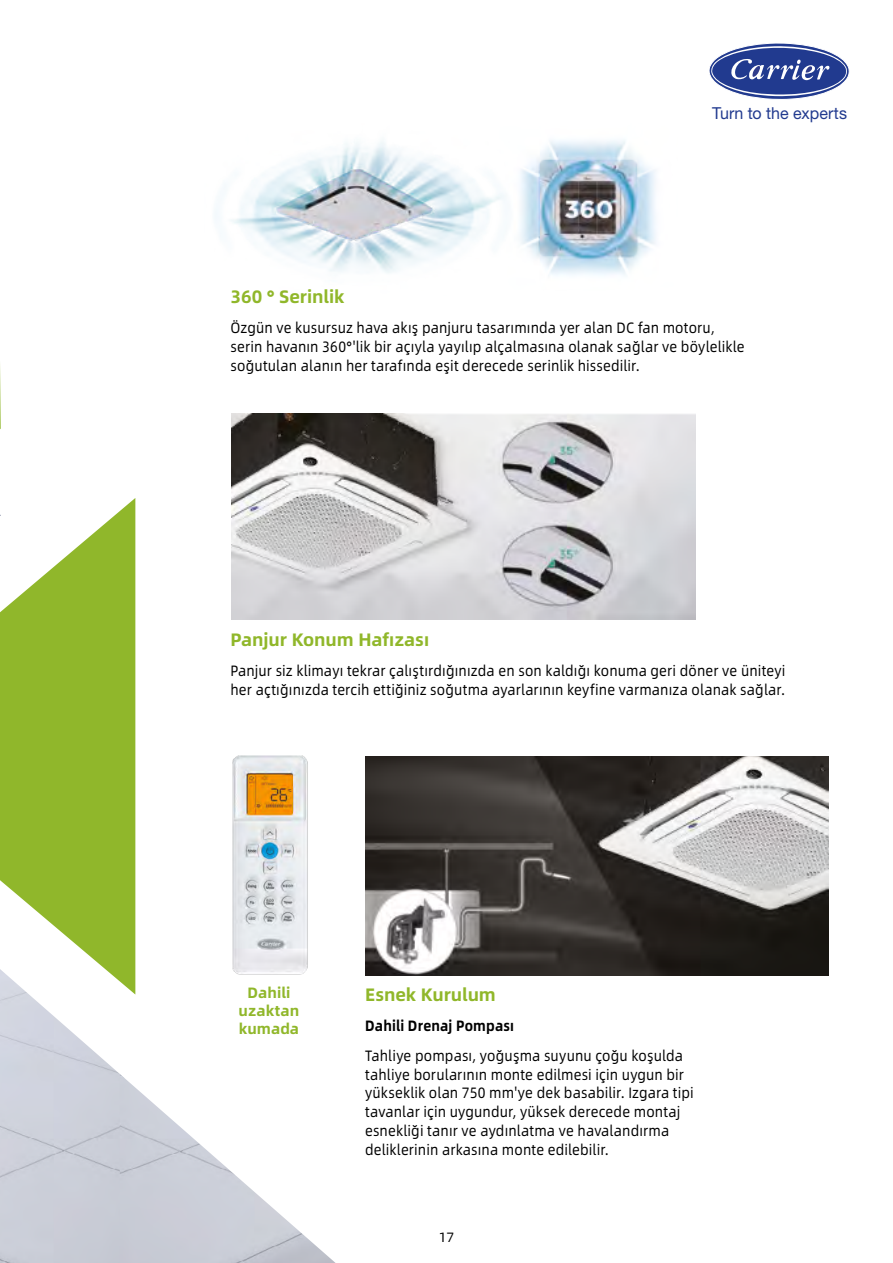
<style>
.page{position:relative;width:893px;height:1263px;background:#fff}
.page>*{position:absolute;margin:0;border:0;box-sizing:border-box;transform-origin:0 0}
.t1{font:700 18px "Alibaba Sans";letter-spacing:-.005em;color:#90b72a}
.t2{font:16.5px "Helvetica Neue LT Pro";color:#213a8f}
.t3{font:15px/18.8px "Alibaba Sans";letter-spacing:.01em;color:#000;scale:.9 1}
.t4{font:700 15px/18px "Alibaba Sans";color:#90b72a;text-align:center}
.t5{font:700 15px "Alibaba Sans";letter-spacing:.01em;color:#000;scale:.9 1}
.t6{font:13.5px "Alibaba Sans";color:#000}
</style>
<div class="page">
<img style="left:0;top:994px;width:120px;height:269px">
<img style="left:120px;top:1074px;width:216px;height:189px">
<svg style="left:0;top:498px;width:135px;height:496px;fill:#90b72b"></svg>
<svg style="left:0;top:365px;width:1px;height:64px"></svg>
<img style="left:365px;top:756px;width:463px;height:219px">
<img style="left:232px;top:413px;width:463px;height:207px">
<img style="left:215px;top:140px;width:441px;height:136px">
<svg style="left:709px;top:43px;width:141px;height:57px"></svg>
<img style="left:232px;top:756px;width:76px;height:218px">
<p class="t2" style="left:712px;top:103px;width:136px">Turn to the experts</p>
<p class="t1" style="left:230px;top:283px;width:115px">360 ° Serinlik</p>
<p class="t3" style="left:230px;top:318px;width:573px">Özgün ve kusursuz hava akış panjuru tasarımında yer alan DC fan motoru, serin havanın 360°'lik bir açıyla yayılıp alçalmasına olanak sağlar ve böylelikle soğutulan alanın her tarafında eşit derecede serinlik hissedilir.</p>
<p class="t1" style="left:230px;top:625px;width:200px">Panjur Konum Hafızası</p>
<p class="t3" style="left:230px;top:660px;width:618px">Panjur siz klimayı tekrar çalıştırdığınızda en son kaldığı konuma geri döner ve üniteyi her açtığınızda tercih ettiğiniz soğutma ayarlarının keyfine varmanıza olanak sağlar.</p>
<p class="t4" style="left:239px;top:982px;width:62px">Dahili uzaktan kumada</p>
<p class="t1" style="left:365px;top:980px;width:132px">Esnek Kurulum</p>
<p class="t5" style="left:365px;top:1014px;width:167px">Dahili Drenaj Pompası</p>
<p class="t3" style="left:365px;top:1045px;width:367px">Tahliye pompası, yoğuşma suyunu çoğu koşulda tahliye borularının monte edilmesi için uygun bir yükseklik olan 750 mm'ye dek basabilir. Izgara tipi tavanlar için uygundur, yüksek derecede montaj esnekliği tanır ve aydınlatma ve havalandırma deliklerinin arkasına monte edilebilir.</p>
<p class="t6" style="left:439px;top:1227px;width:17px">17</p>
</div>
